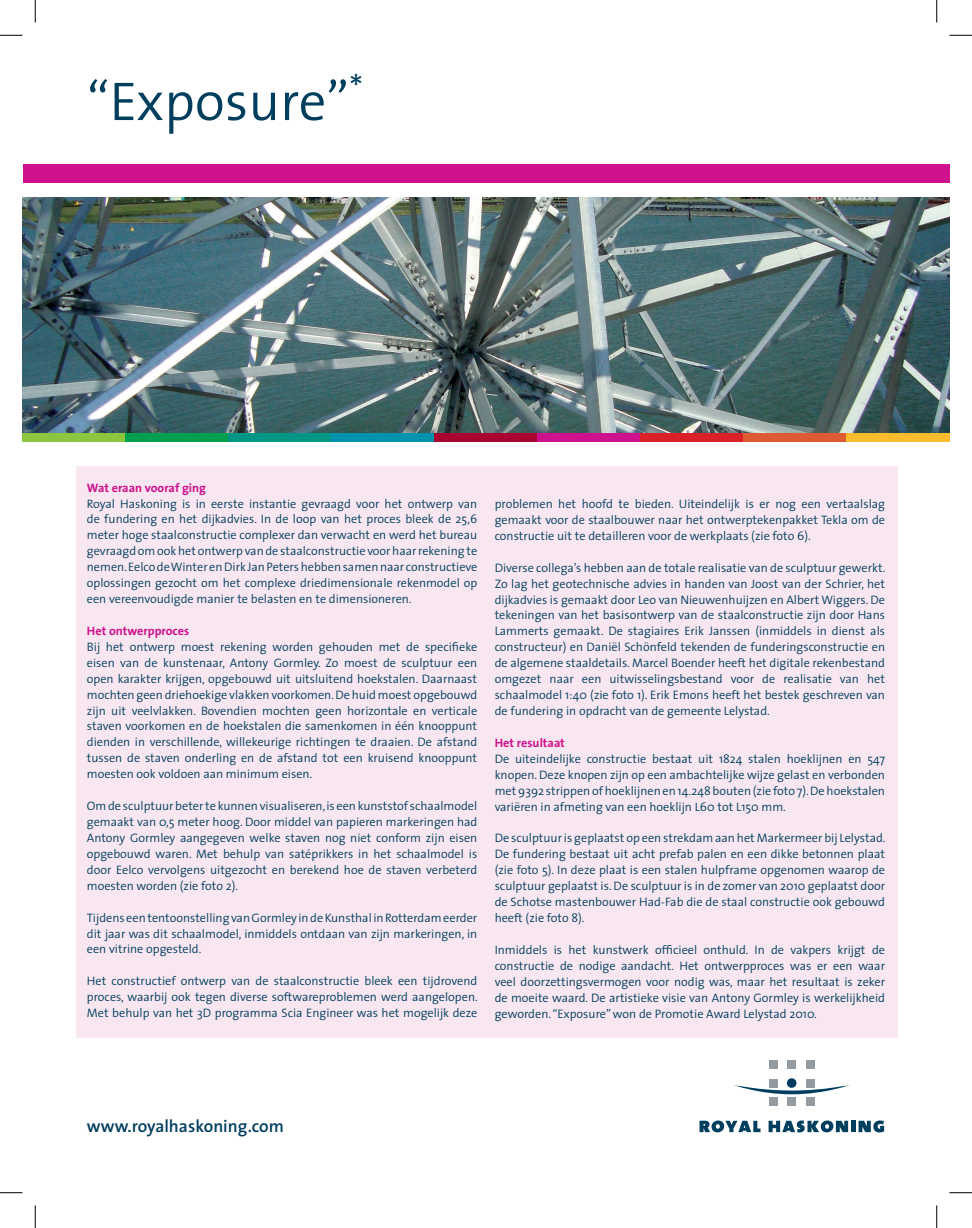
<style>
.page{position:relative;width:972px;height:1228px;background:#fff}
.page>*{position:absolute;margin:0;border:0;box-sizing:border-box;transform-origin:0 0}
.t1{font:300 55.05px "The Sans";color:#003e5e}
.t2{font:600 17.4px "The Sans";color:#003e5e}
.t3{font:300 12.3px/15.9px "The Sans";color:#003e5e;text-align:justify}
.t4{font:700 12.3px "The Sans";color:#ce118c}
</style>
<div class="page">
<img style="left:22px;top:197px;width:927px;height:236px">
<div style="left:76px;top:466px;width:821px;height:571px;background:#f8e7f0"></div>
<svg style="left:699px;top:1120px;width:61px;height:12px"></svg>
<svg style="left:769px;top:1120px;width:79px;height:12px"></svg>
<hr style="left:851px;top:1120px;width:4px;height:11px;background:#003e5e">
<svg style="left:858px;top:1120px;width:26px;height:12px"></svg>
<svg style="left:734px;top:1084px;width:116px;height:9px"></svg>
<div style="left:769px;top:1096px;width:8px;height:9px;background:#959ca1"></div>
<div style="left:787px;top:1096px;width:9px;height:9px;background:#959ca1"></div>
<div style="left:806px;top:1096px;width:9px;height:9px;background:#959ca1"></div>
<svg style="left:787px;top:1077px;width:9px;height:10px"></svg>
<div style="left:769px;top:1078px;width:8px;height:9px;background:#959ca1"></div>
<div style="left:806px;top:1078px;width:9px;height:9px;background:#959ca1"></div>
<div style="left:769px;top:1059px;width:8px;height:9px;background:#959ca1"></div>
<div style="left:787px;top:1059px;width:9px;height:9px;background:#959ca1"></div>
<div style="left:806px;top:1059px;width:9px;height:9px;background:#959ca1"></div>
<div style="left:22px;top:164px;width:927px;height:19px;background:#ce118c"></div>
<div style="left:22px;top:433px;width:103px;height:8px;background:#8bc63e"></div>
<div style="left:125px;top:433px;width:103px;height:8px;background:#009f4f"></div>
<div style="left:228px;top:433px;width:103px;height:8px;background:#009685"></div>
<div style="left:331px;top:433px;width:103px;height:8px;background:#0093ad"></div>
<div style="left:434px;top:433px;width:103px;height:8px;background:#a90332"></div>
<div style="left:537px;top:433px;width:103px;height:8px;background:#ce118c"></div>
<div style="left:640px;top:433px;width:103px;height:8px;background:#da2128"></div>
<div style="left:743px;top:433px;width:103px;height:8px;background:#dd5a33"></div>
<div style="left:846px;top:433px;width:103px;height:8px;background:#fdbb2e"></div>
<svg style="left:0;top:35px;width:22px;height:1px"></svg>
<svg style="left:949px;top:35px;width:23px;height:1px"></svg>
<svg style="left:0;top:1192px;width:22px;height:1px"></svg>
<svg style="left:949px;top:1192px;width:23px;height:1px"></svg>
<svg style="left:35px;top:0;width:1px;height:23px"></svg>
<svg style="left:35px;top:1205px;width:1px;height:22px"></svg>
<svg style="left:936px;top:0;width:1px;height:23px"></svg>
<svg style="left:936px;top:1205px;width:1px;height:22px"></svg>
<h1 class="t1" style="left:87px;top:56px;width:278px">“Exposure”<sup>*</sup></h1>
<p class="t4" style="left:87px;top:477px;width:121px">Wat eraan vooraf ging</p>
<p class="t3" style="left:87px;top:495px;width:392px">Royal Haskoning is in eerste instantie gevraagd voor het ontwerp van de fundering en het dijkadvies. In de loop van het proces bleek de 25,6 meter hoge staalconstructie complexer dan verwacht en werd het bureau gevraagd om ook het ontwerp van de staalconstructie voor haar rekening te nemen. Eelco de Winter en Dirk Jan Peters hebben samen naar constructieve oplossingen gezocht om het complexe driedimensionale rekenmodel op een vereenvoudigde manier te belasten en te dimensioneren.</p>
<p class="t4" style="left:87px;top:620px;width:104px">Het ontwerpproces</p>
<p class="t3" style="left:87px;top:638px;width:392px">Bij het ontwerp moest rekening worden gehouden met de specifieke eisen van de kunstenaar, Antony Gormley. Zo moest de sculptuur een open karakter krijgen, opgebouwd uit uitsluitend hoekstalen. Daarnaast mochten geen driehoekige vlakken voorkomen. De huid moest opgebouwd zijn uit veelvlakken. Bovendien mochten geen horizontale en verticale staven voorkomen en de hoekstalen die samenkomen in één knooppunt dienden in verschillende, willekeurige richtingen te draaien. De afstand tussen de staven onderling en de afstand tot een kruisend knooppunt moesten ook voldoen aan minimum eisen.</p>
<p class="t3" style="left:87px;top:797px;width:392px">Om de sculptuur beter te kunnen visualiseren, is een kunststof schaalmodel gemaakt van 0,5 meter hoog. Door middel van papieren markeringen had Antony Gormley aangegeven welke staven nog niet conform zijn eisen opgebouwd waren. Met behulp van satéprikkers in het schaalmodel is door Eelco vervolgens uitgezocht en berekend hoe de staven verbeterd moesten worden (zie foto 2).</p>
<p class="t3" style="left:87px;top:908px;width:392px">Tijdens een tentoonstelling van Gormley in de Kunsthal in Rotterdam eerder dit jaar was dit schaalmodel, inmiddels ontdaan van zijn markeringen, in een vitrine opgesteld.</p>
<p class="t3" style="left:87px;top:972px;width:392px">Het constructief ontwerp van de staalconstructie bleek een tijdrovend proces, waarbij ook tegen diverse softwareproblemen werd aangelopen.<br>Met behulp van het 3D programma Scia Engineer was het mogelijk deze</p>
<p class="t3" style="left:495px;top:495px;width:392px">problemen het hoofd te bieden. Uiteindelijk is er nog een vertaalslag gemaakt voor de staalbouwer naar het ontwerptekenpakket Tekla om de constructie uit te detailleren voor de werkplaats (zie foto 6).</p>
<p class="t3" style="left:495px;top:559px;width:392px">Diverse collega’s hebben aan de totale realisatie van de sculptuur gewerkt.<br>Zo lag het geotechnische advies in handen van Joost van der Schrier, het dijkadvies is gemaakt door Leo van Nieuwenhuijzen en Albert Wiggers. De tekeningen van het basisontwerp van de staalconstructie zijn door Hans Lammerts gemaakt. De stagiaires Erik Janssen (inmiddels in dienst als constructeur) en Daniël Schönfeld tekenden de funderingsconstructie en de algemene staaldetails. Marcel Boender heeft het digitale rekenbestand omgezet naar een uitwisselingsbestand voor de realisatie van het schaalmodel 1:40 (zie foto 1). Erik Emons heeft het bestek geschreven van de fundering in opdracht van de gemeente Lelystad.</p>
<p class="t4" style="left:495px;top:732px;width:72px">Het resultaat</p>
<p class="t3" style="left:495px;top:750px;width:392px">De uiteindelijke constructie bestaat uit 1824 stalen hoeklijnen en 547 knopen. Deze knopen zijn op een ambachtelijke wijze gelast en verbonden met 9392 strippen of hoeklijnen en 14.248 bouten (zie foto 7). De hoekstalen variëren in afmeting van een hoeklijn L60 tot L150 mm.</p>
<p class="t3" style="left:495px;top:829px;width:392px">De sculptuur is geplaatst op een strekdam aan het Markermeer bij Lelystad.<br>De fundering bestaat uit acht prefab palen en een dikke betonnen plaat (zie foto 5). In deze plaat is een stalen hulpframe opgenomen waarop de sculptuur geplaatst is. De sculptuur is in de zomer van 2010 geplaatst door de Schotse mastenbouwer Had-Fab die de staal constructie ook gebouwd heeft (zie foto 8).</p>
<p class="t3" style="left:495px;top:941px;width:392px">Inmiddels is het kunstwerk officieel onthuld. In de vakpers krijgt de constructie de nodige aandacht. Het ontwerpproces was er een waar veel doorzettingsvermogen voor nodig was, maar het resultaat is zeker de moeite waard. De artistieke visie van Antony Gormley is werkelijkheid geworden. “Exposure” won de Promotie Award Lelystad 2010.</p>
<h2 class="t2" style="left:87px;top:1111px;width:199px">www.royalhaskoning.com</h2>
</div>
